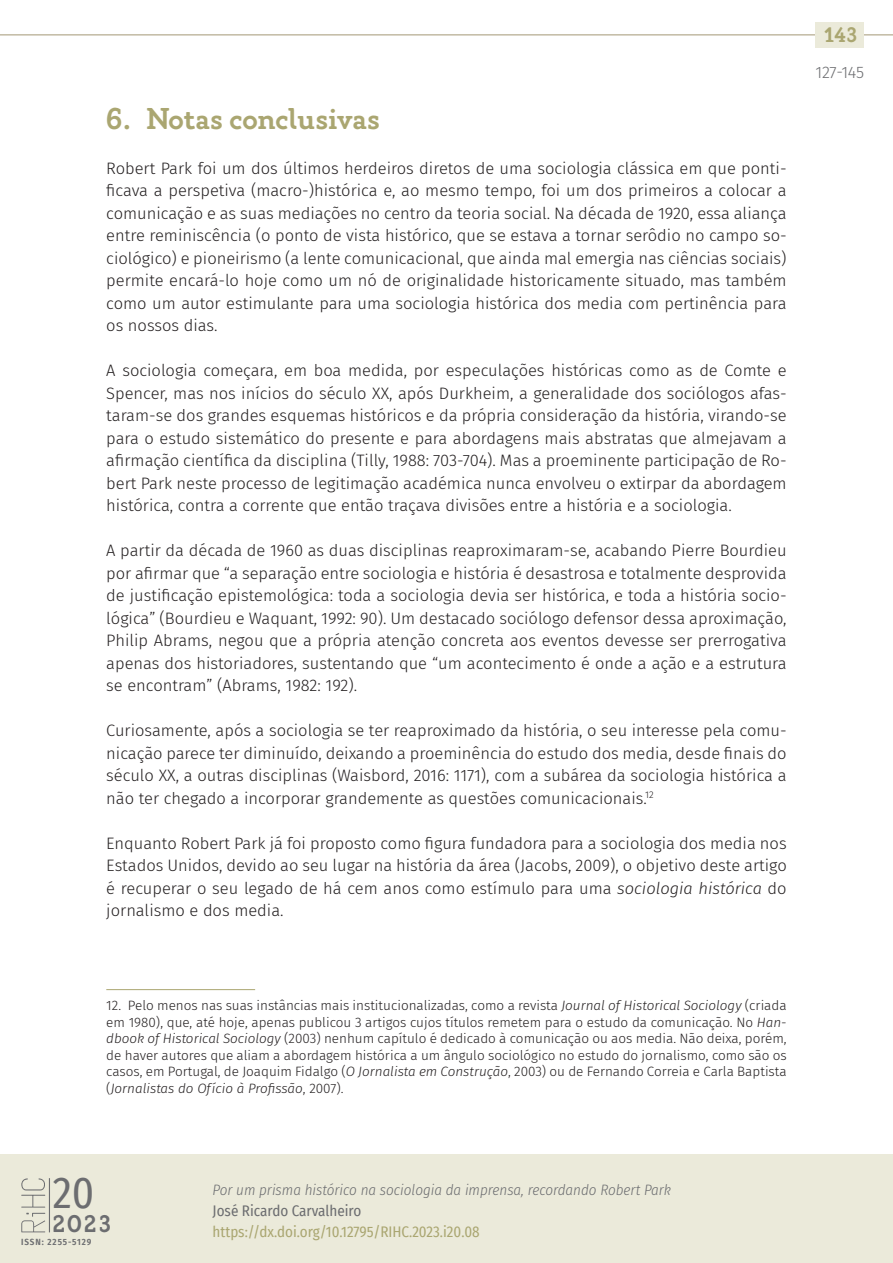
<style>
.page{position:relative;width:893px;height:1263px;background:#fff}
.page>*{position:absolute;margin:0;border:0;box-sizing:border-box;transform-origin:0 0}
.t1{font:43.2px "Fira Sans Condensed";color:#6c6d70}
._40_enunc_1{font:600 30px "Gambero";color:#aaa671}
.t2{font:600 24px "Gambero";color:#6c6d70}
.t3{font:600 21px "Gambero";color:#aaa671}
._00_bsc_PORT{font:300 16.5px/22.5px "Fira Sans";color:#231f20;text-align:justify}
._00_bsc_tras{font:300 16.5px/22.5px "Fira Sans";color:#231f20;text-align:justify}
.t4{font:300 16.5px "Fira Sans";letter-spacing:-.025em;color:#6c6d70}
.t5{font:italic 300 15px "Fira Sans Condensed";color:#6c6d70}
.t6{font:15px "Fira Sans Condensed";color:#aaa671}
.t7{font:15px "Fira Sans Condensed";color:#6c6d70}
.zzz_notas_PORT{font:300 13.5px/16.5px "Fira Sans";color:#231f20;text-align:justify}
.t8{font:600 9px "Fira Sans Condensed";letter-spacing:.1em;color:#6c6d70}
.s1{font-style:italic}
</style>
<div class="page">
<hr style="left:0;top:34px;width:893px;height:1px;background:#aea385">
<div style="left:816px;top:22px;width:48px;height:26px;background:#ebeada"></div>
<div style="left:0;top:1154px;width:893px;height:109px;background:#ebeada"></div>
<hr style="left:49px;top:1178px;width:1px;height:54px;background:#6c6d70">
<svg style="left:21px;top:1178px;width:24px;height:29px"></svg>
<svg style="left:21px;top:1213px;width:24px;height:19px"></svg>
<hr style="left:106px;top:989px;width:149px;height:1px;background:#aaa671">
<p class="_40_enunc_1" style="left:106px;top:100px;width:275px">6. Notas conclusivas</p>
<p class="_00_bsc_tras" style="left:106px;top:157px;width:682px">Robert Park foi um dos últimos herdeiros diretos de uma sociologia clássica em que ponti&shy;ficava a perspetiva (macro-)histórica e, ao mesmo tempo, foi um dos primeiros a colocar a comunicação e as suas mediações no centro da teoria social. Na década de 1920, essa aliança entre reminiscência (o ponto de vista histórico, que se estava a tornar serôdio no campo so&shy;ciológico) e pioneirismo (a lente comunicacional, que ainda mal emergia nas ciências sociais) permite encará-lo hoje como um nó de originalidade historicamente situado, mas também como um autor estimulante para uma sociologia histórica dos media com pertinência para os nossos dias.</p>
<p class="_00_bsc_PORT" style="left:106px;top:359px;width:682px">A sociologia começara, em boa medida, por especulações históricas como as de Comte e Spencer, mas nos inícios do século XX, após Durkheim, a generalidade dos sociólogos afas&shy;taram-se dos grandes esquemas históricos e da própria consideração da história, virando-se para o estudo sistemático do presente e para abordagens mais abstratas que almejavam a afirmação científica da disciplina (Tilly, 1988: 703-704). Mas a proeminente participação de Ro&shy;bert Park neste processo de legitimação académica nunca envolveu o extirpar da abordagem histórica, contra a corrente que então traçava divisões entre a história e a sociologia.</p>
<p class="_00_bsc_PORT" style="left:106px;top:539px;width:682px">A partir da década de 1960 as duas disciplinas reaproximaram-se, acabando Pierre Bourdieu por afirmar que “a separação entre sociologia e história é desastrosa e totalmente desprovida de justificação epistemológica: toda a sociologia devia ser histórica, e toda a história socio&shy;lógica” (Bourdieu e Waquant, 1992: 90). Um destacado sociólogo defensor dessa aproximação, Philip Abrams, negou que a própria atenção concreta aos eventos devesse ser prerrogativa apenas dos historiadores, sustentando que “um acontecimento é onde a ação e a estrutura se encontram” (Abrams, 1982: 192).</p>
<p class="_00_bsc_PORT" style="left:106px;top:719px;width:682px">Curiosamente, após a sociologia se ter reaproximado da história, o seu interesse pela comu&shy;nicação parece ter diminuído, deixando a proeminência do estudo dos media, desde finais do século XX, a outras disciplinas (Waisbord, 2016: 1171), com a subárea da sociologia histórica a não ter chegado a incorporar grandemente as questões comunicacionais.<sup>12</sup></p>
<p class="_00_bsc_PORT" style="left:106px;top:832px;width:682px">Enquanto Robert Park já foi proposto como figura fundadora para a sociologia dos media nos Estados Unidos, devido ao seu lugar na história da área (Jacobs, 2009), o objetivo deste artigo é recuperar o seu legado de há cem anos como estímulo para uma <span class="s1">sociologia histórica</span> do jornalismo e dos media.</p>
<p class="t3" style="left:825px;top:22px;width:34px">143</p>
<p class="t4" style="left:816px;top:60px;width:50px">127-145</p>
<p class="zzz_notas_PORT" style="left:106px;top:997px;width:682px">12. Pelo menos nas suas instâncias mais institucionalizadas, como a revista <span class="s1">Journal of Historical Sociology</span> (criada em 1980), que, até hoje, apenas publicou 3 artigos cujos títulos remetem para o estudo da comunicação. No <span class="s1">Han&shy;dbook of Historical Sociology</span> (2003) nenhum capítulo é dedicado à comunicação ou aos media. Não deixa, porém, de haver autores que aliam a abordagem histórica a um ângulo sociológico no estudo do jornalismo, como são os casos, em Portugal, de Joaquim Fidalgo (<span class="s1">O Jornalista em Construção</span>, 2003) ou de Fernando Correia e Carla Baptista (<span class="s1">Jornalistas do Ofício à Profissão</span>, 2007).</p>
<h1 class="t1" style="left:53px;top:1160px;width:43px">20</h1>
<h3 class="t2" style="left:53px;top:1209px;width:60px">2023</h3>
<p class="t8" style="left:21px;top:1234px;width:71px">ISSN: 2255-5129</p>
<p class="t5" style="left:213px;top:1179px;width:460px">Por um prisma histórico na sociologia da imprensa, recordando Robert Park</p>
<p class="t7" style="left:213px;top:1199px;width:150px">José Ricardo Carvalheiro</p>
<p class="t6" style="left:213px;top:1220px;width:269px">https://dx.doi.org/10.12795/RIHC.2023.i20.08</p>
</div>
